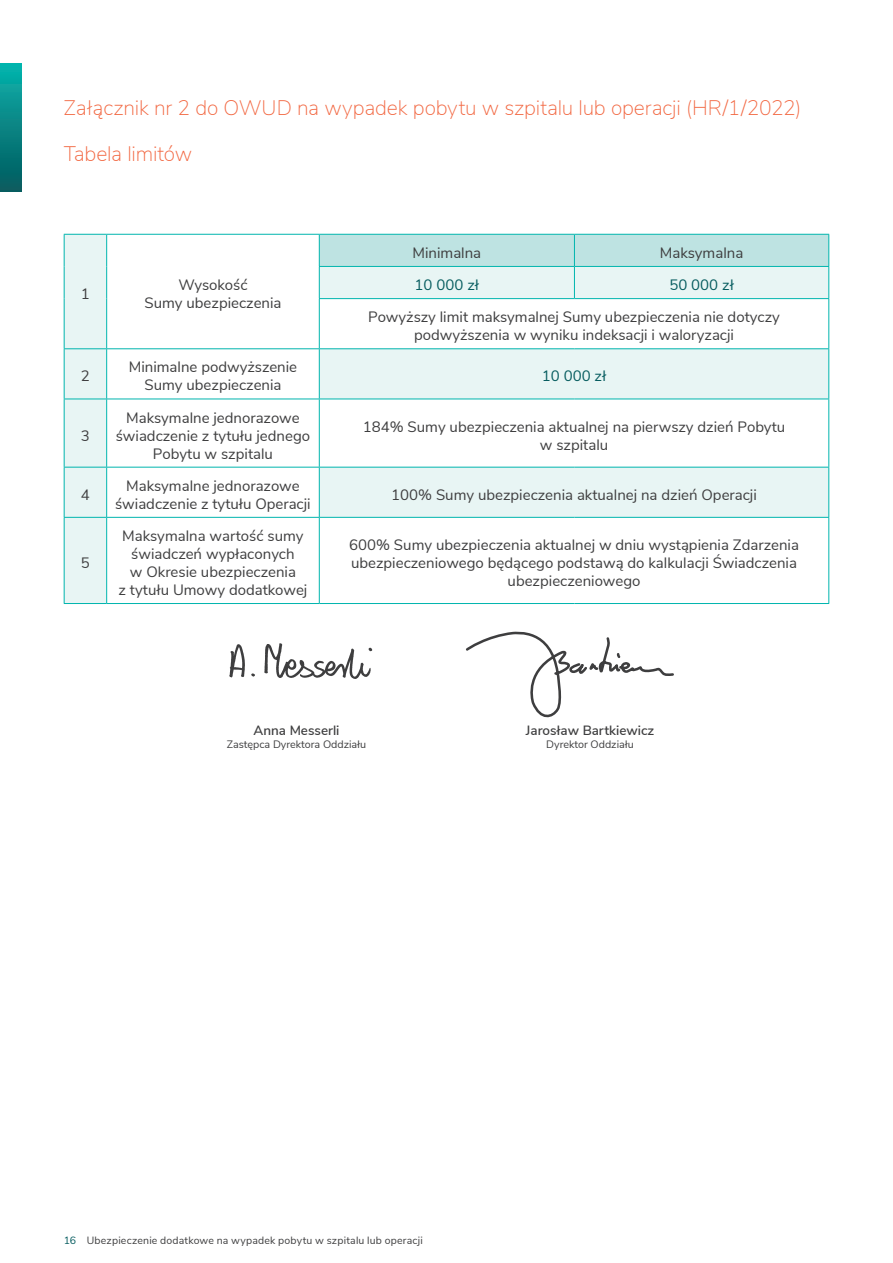
<style>
.page{position:relative;width:893px;height:1263px;background:#fff}
.page>*{position:absolute;margin:0;border:0;box-sizing:border-box;transform-origin:0 0}
.t1{font:200 21px "Nunito Sans";letter-spacing:-.01em;color:#f26640}
.t2{font:15px/18px "Nunito Sans";color:#3e3e3f;text-align:center}
.t3{font:15px "Nunito Sans";color:#065c5f}
.t4{font:600 13.35px "Nunito Sans";color:#3e3e3f}
.t5{font:10.8px "Nunito Sans";color:#3e3e3f}
.t6{font:10.5px "Nunito Sans";letter-spacing:.02em;color:#3e3e3f}
.s1{color:#065c5f}
</style>
<div class="page">
<svg style="left:65px;top:235px;width:763px;height:368px"></svg>
<div style="left:320px;top:235px;width:508px;height:31px;background:#bee3e2"></div>
<hr style="left:64px;top:234px;width:43px;height:1px;background:#00b5ae">
<hr style="left:64px;top:235px;width:1px;height:31px;background:#00b5ae">
<hr style="left:107px;top:234px;width:212px;height:1px;background:#00b5ae">
<hr style="left:106px;top:235px;width:1px;height:31px;background:#00b5ae">
<hr style="left:64px;top:266px;width:1px;height:33px;background:#00b5ae">
<hr style="left:106px;top:266px;width:1px;height:33px;background:#00b5ae">
<hr style="left:64px;top:299px;width:1px;height:49px;background:#00b5ae">
<hr style="left:106px;top:299px;width:1px;height:49px;background:#00b5ae">
<hr style="left:319px;top:234px;width:255px;height:1px;background:#00b5ae">
<hr style="left:319px;top:235px;width:1px;height:31px;background:#00b5ae">
<hr style="left:574px;top:234px;width:255px;height:1px;background:#00b5ae">
<hr style="left:574px;top:235px;width:1px;height:31px;background:#00b5ae">
<hr style="left:828px;top:235px;width:1px;height:31px;background:#00b5ae">
<hr style="left:319px;top:266px;width:255px;height:1px;background:#00b5ae">
<hr style="left:319px;top:267px;width:1px;height:31px;background:#00b5ae">
<hr style="left:574px;top:266px;width:255px;height:1px;background:#00b5ae">
<hr style="left:574px;top:267px;width:1px;height:31px;background:#00b5ae">
<hr style="left:828px;top:267px;width:1px;height:31px;background:#00b5ae">
<hr style="left:319px;top:298px;width:255px;height:1px;background:#00b5ae">
<hr style="left:319px;top:299px;width:1px;height:49px;background:#00b5ae">
<hr style="left:574px;top:298px;width:255px;height:1px;background:#00b5ae">
<hr style="left:828px;top:299px;width:1px;height:49px;background:#00b5ae">
<hr style="left:64px;top:348px;width:43px;height:1px;background:#00b5ae">
<hr style="left:64px;top:349px;width:1px;height:50px;background:#00b5ae">
<hr style="left:107px;top:348px;width:212px;height:1px;background:#00b5ae">
<hr style="left:106px;top:349px;width:1px;height:50px;background:#00b5ae">
<hr style="left:319px;top:348px;width:255px;height:1px;background:#00b5ae">
<hr style="left:319px;top:349px;width:1px;height:50px;background:#00b5ae">
<hr style="left:574px;top:348px;width:255px;height:1px;background:#00b5ae">
<hr style="left:828px;top:349px;width:1px;height:50px;background:#00b5ae">
<hr style="left:64px;top:399px;width:43px;height:1px;background:#00b5ae">
<hr style="left:64px;top:399px;width:1px;height:68px;background:#00b5ae">
<hr style="left:107px;top:399px;width:212px;height:1px;background:#00b5ae">
<hr style="left:106px;top:399px;width:1px;height:68px;background:#00b5ae">
<hr style="left:319px;top:399px;width:255px;height:1px;background:#00b5ae">
<hr style="left:319px;top:399px;width:1px;height:68px;background:#00b5ae">
<hr style="left:574px;top:399px;width:255px;height:1px;background:#00b5ae">
<hr style="left:828px;top:399px;width:1px;height:68px;background:#00b5ae">
<hr style="left:64px;top:467px;width:43px;height:1px;background:#00b5ae">
<hr style="left:64px;top:467px;width:1px;height:50px;background:#00b5ae">
<hr style="left:107px;top:467px;width:212px;height:1px;background:#00b5ae">
<hr style="left:106px;top:467px;width:1px;height:50px;background:#00b5ae">
<hr style="left:319px;top:467px;width:255px;height:1px;background:#00b5ae">
<hr style="left:319px;top:467px;width:1px;height:50px;background:#00b5ae">
<hr style="left:574px;top:467px;width:255px;height:1px;background:#00b5ae">
<hr style="left:828px;top:467px;width:1px;height:50px;background:#00b5ae">
<hr style="left:64px;top:517px;width:43px;height:1px;background:#00b5ae">
<hr style="left:64px;top:518px;width:1px;height:85px;background:#00b5ae">
<hr style="left:107px;top:517px;width:212px;height:1px;background:#00b5ae">
<hr style="left:106px;top:518px;width:1px;height:85px;background:#00b5ae">
<hr style="left:319px;top:517px;width:255px;height:1px;background:#00b5ae">
<hr style="left:319px;top:518px;width:1px;height:85px;background:#00b5ae">
<hr style="left:574px;top:517px;width:255px;height:1px;background:#00b5ae">
<hr style="left:828px;top:518px;width:1px;height:85px;background:#00b5ae">
<hr style="left:64px;top:603px;width:43px;height:1px;background:#00b5ae">
<hr style="left:107px;top:603px;width:212px;height:1px;background:#00b5ae">
<hr style="left:319px;top:603px;width:255px;height:1px;background:#00b5ae">
<hr style="left:574px;top:603px;width:255px;height:1px;background:#00b5ae">
<img style="left:229px;top:643px;width:144px;height:36px">
<svg style="left:466px;top:631px;width:208px;height:87px"></svg>
<div style="left:0;top:64px;width:21px;height:127px;background:linear-gradient(to bottom,#09b2ac,#05595d)"></div>
<p class="t1" style="left:64px;top:92px;width:739px">Załącznik nr 2 do OWUD na wypadek pobytu w szpitalu lub operacji (HR/1/2022)</p>
<p class="t1" style="left:64px;top:139px;width:130px">Tabela limitów</p>
<p class="t2" style="left:81px;top:284px;width:10px">1</p>
<p class="t2" style="left:144px;top:275px;width:139px">Wysokość<br>Sumy ubezpieczenia</p>
<p class="t2" style="left:412px;top:243px;width:70px">Minimalna</p>
<p class="t2" style="left:660px;top:243px;width:85px">Maksymalna</p>
<p class="t3" style="left:415px;top:274px;width:66px">10 000 zł</p>
<p class="t3" style="left:669px;top:274px;width:66px">50 000 zł</p>
<p class="t2" style="left:368px;top:307px;width:413px">Powyższy limit maksymalnej Sumy ubezpieczenia nie dotyczy podwyższenia w wyniku indeksacji i waloryzacji</p>
<p class="t2" style="left:81px;top:366px;width:10px">2</p>
<p class="t2" style="left:129px;top:357px;width:170px">Minimalne podwyższenie<br>Sumy ubezpieczenia</p>
<p class="t3" style="left:542px;top:365px;width:66px">10 000 zł</p>
<p class="t2" style="left:81px;top:425px;width:10px">3</p>
<p class="t2" style="left:116px;top:407px;width:196px">Maksymalne jednorazowe świadczenie z tytułu jednego<br>Pobytu w szpitalu</p>
<p class="t2" style="left:363px;top:416px;width:424px">184% Sumy ubezpieczenia aktualnej na pierwszy dzień Pobytu w szpitalu</p>
<p class="t2" style="left:81px;top:485px;width:10px">4</p>
<p class="t2" style="left:115px;top:476px;width:197px">Maksymalne jednorazowe świadczenie z tytułu Operacji</p>
<p class="t2" style="left:391px;top:485px;width:367px">100% Sumy ubezpieczenia aktualnej na dzień Operacji</p>
<p class="t2" style="left:81px;top:553px;width:10px">5</p>
<p class="t2" style="left:118px;top:526px;width:190px">Maksymalna wartość sumy świadczeń wypłaconych<br>w Okresie ubezpieczenia<br>z tytułu Umowy dodatkowej</p>
<p class="t2" style="left:349px;top:535px;width:451px">600% Sumy ubezpieczenia aktualnej w dniu wystąpienia Zdarzenia ubezpieczeniowego będącego podstawą do kalkulacji Świadczenia ubezpieczeniowego</p>
<p class="t4" style="left:254px;top:720px;width:87px">Anna Messerli</p>
<p class="t5" style="left:227px;top:736px;width:141px">Zastępca Dyrektora Oddziału</p>
<p class="t4" style="left:526px;top:720px;width:130px">Jarosław Bartkiewicz</p>
<p class="t5" style="left:546px;top:736px;width:89px">Dyrektor Oddziału</p>
<p class="t6" style="left:64px;top:1232px;width:361px"><span class="s1">16</span> Ubezpieczenie dodatkowe na wypadek pobytu w szpitalu lub operacji</p>
</div>
